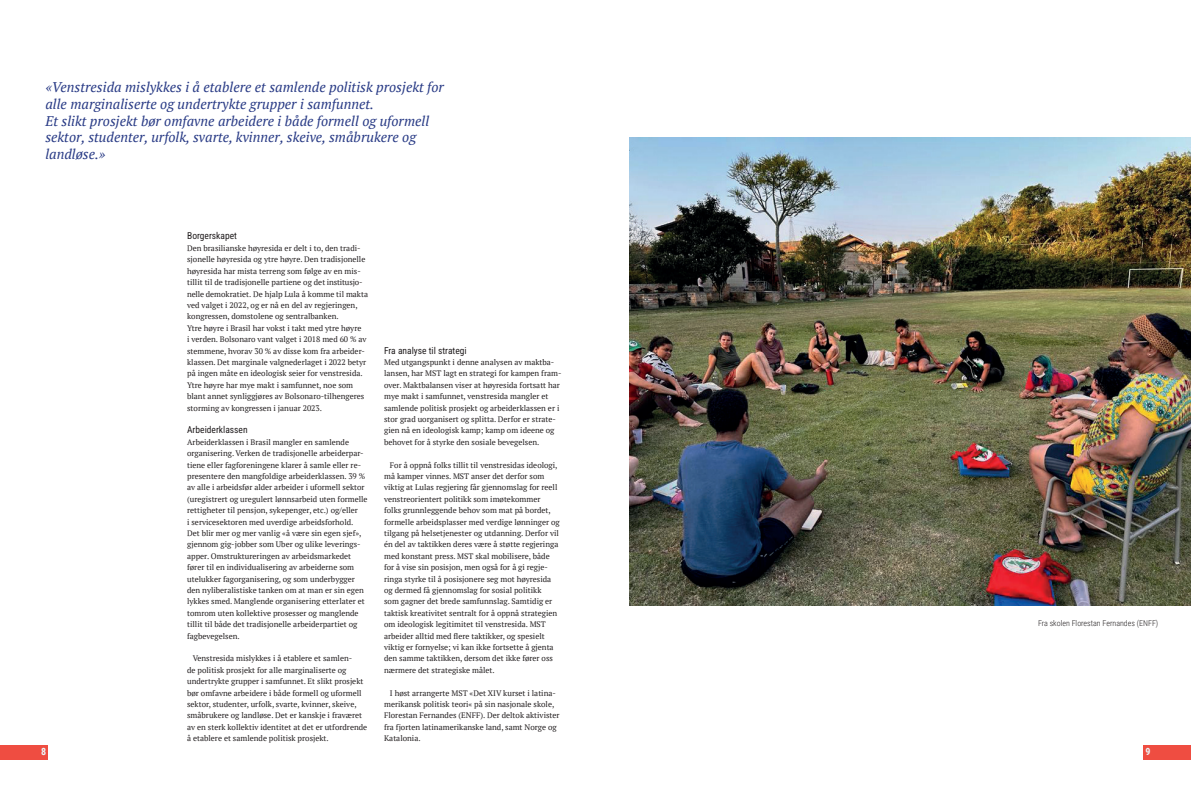
<style>
.page{position:relative;width:1191px;height:794px;background:#fff}
.page>*{position:absolute;margin:0;border:0;box-sizing:border-box;transform-origin:0 0}
.t1{font:italic 14px/16.8px "PT Serif";color:#283a85}
.t2{font:700 10px "Roboto Condensed";color:#eaf6f9}
.t3{font:9.5px "Roboto Condensed";color:#231f20}
.t4{font:8px/11.4px "PT Serif";color:#231f20}
.t5{font:300 8px "Roboto Condensed";color:#231f20}
</style>
<div class="page">
<img style="left:629px;top:137px;width:562px;height:468px">
<div style="left:0;top:745px;width:48px;height:15px;background:#ef4d41"></div>
<div style="left:1142px;top:745px;width:49px;height:15px;background:#ef4d41"></div>
<p class="t1" style="left:45px;top:79px;width:400px">«Venstresida mislykkes i å etablere et samlende politisk prosjekt for alle marginaliserte og undertrykte grupper i samfunnet.<br>Et slikt prosjekt bør omfavne arbeidere i både formell og uformell sektor, studenter, urfolk, svarte, kvinner, skeive, småbrukere og landløse.»</p>
<p class="t3" style="left:187px;top:229px;width:51px">Borgerskapet</p>
<p class="t4" style="left:187px;top:242px;width:182px">Den brasilianske høyresida er delt i to, den tradi&shy;sjonelle høyresida og ytre høyre. Den tradisjonelle høyresida har mista terreng som følge av en mis&shy;tillit til de tradisjonelle partiene og det institusjo&shy;nelle demokratiet. De hjalp Lula å komme til makta ved valget i 2022, og er nå en del av regjeringen, kongressen, domstolene og sentralbanken.<br>Ytre høyre i Brasil har vokst i takt med ytre høyre<br>i verden. Bolsonaro vant valget i 2018 med 60 % av stemmene, hvorav 30 % av disse kom fra arbeider&shy;klassen. Det marginale valgnederlaget i 2022 betyr på ingen måte en ideologisk seier for venstresida.<br>Ytre høyre har mye makt i samfunnet, noe som blant annet synliggjøres av Bolsonaro-tilhengeres storming av kongressen i januar 2023.</p>
<p class="t3" style="left:187px;top:423px;width:62px">Arbeiderklassen</p>
<p class="t4" style="left:187px;top:436px;width:182px">Arbeiderklassen i Brasil mangler en samlende organisering. Verken de tradisjonelle arbeiderpar&shy;tiene eller fagforeningene klarer å samle eller re&shy;presentere den mangfoldige arbeiderklassen. 39 % av alle i arbeidsfør alder arbeider i uformell sektor (uregistrert og uregulert lønnsarbeid uten formelle rettigheter til pensjon, sykepenger, etc.) og/eller<br>i servicesektoren med uverdige arbeidsforhold.<br>Det blir mer og mer vanlig «å være sin egen sjef», gjennom gig-jobber som Uber og ulike leverings&shy;apper. Omstruktureringen av arbeidsmarkedet fører til en individualisering av arbeiderne som utelukker fagorganisering, og som underbygger den nyliberalistiske tanken om at man er sin egen lykkes smed. Manglende organisering etterlater et tomrom uten kollektive prosesser og manglende tillit til både det tradisjonelle arbeiderpartiet og fagbevegelsen.</p>
<p class="t4" style="left:187px;top:653px;width:182px;text-indent:6px">Venstresida mislykkes i å etablere et samlen-<br>de politisk prosjekt for alle marginaliserte og undertrykte grupper i samfunnet. Et slikt prosjekt bør omfavne arbeidere i både formell og uformell sektor, studenter, urfolk, svarte, kvinner, skeive, småbrukere og landløse. Det er kanskje i fraværet av en sterk kollektiv identitet at det er utfordrende å etablere et samlende politisk prosjekt.</p>
<p class="t3" style="left:384px;top:343px;width:84px">Fra analyse til strategi</p>
<p class="t4" style="left:384px;top:356px;width:179px">Med utgangspunkt i denne analysen av maktba&shy;lansen, har MST lagt en strategi for kampen fram&shy;over. Maktbalansen viser at høyresida fortsatt har mye makt i samfunnet, venstresida mangler et samlende politisk prosjekt og arbeiderklassen er i stor grad uorganisert og splitta. Derfor er strate&shy;gien nå en ideologisk kamp; kamp om ideene og behovet for å styrke den sosiale bevegelsen.</p>
<p class="t4" style="left:384px;top:459px;width:177px;text-indent:6px">For å oppnå folks tillit til venstresidas ideologi, må kamper vinnes. MST anser det derfor som viktig at Lulas regjering får gjennomslag for reell venstreorientert politikk som imøtekommer<br>folks grunnleggende behov som mat på bordet, formelle arbeidsplasser med verdige lønninger og tilgang på helsetjenester og utdanning. Derfor vil én del av taktikken deres være å støtte regjeringa med konstant press. MST skal mobilisere, både for å vise sin posisjon, men også for å gi regje&shy;ringa styrke til å posisjonere seg mot høyresida og dermed få gjennomslag for sosial politikk<br>som gagner det brede samfunnslag. Samtidig er taktisk kreativitet sentralt for å oppnå strategien om ideologisk legitimitet til venstresida. MST arbeider alltid med flere taktikker, og spesielt viktig er fornyelse; vi kan ikke fortsette å gjenta den samme taktikken, dersom det ikke fører oss nærmere det strategiske målet.</p>
<p class="t4" style="left:384px;top:687px;width:177px;text-indent:6px">I høst arrangerte MST «Det XIV kurset i latina&shy;merikansk politisk teori« på sin nasjonale skole, Florestan Fernandes (ENFF). Der deltok aktivister fra fjorten latinamerikanske land, samt Norge og Katalonia.</p>
<p class="t5" style="left:1038px;top:617px;width:122px">Fra skolen Florestan Fernandes (ENFF)</p>
<p class="t2" style="left:41px;top:744px;width:7px">8</p>
<p class="t2" style="left:1145px;top:744px;width:7px">9</p>
</div>
